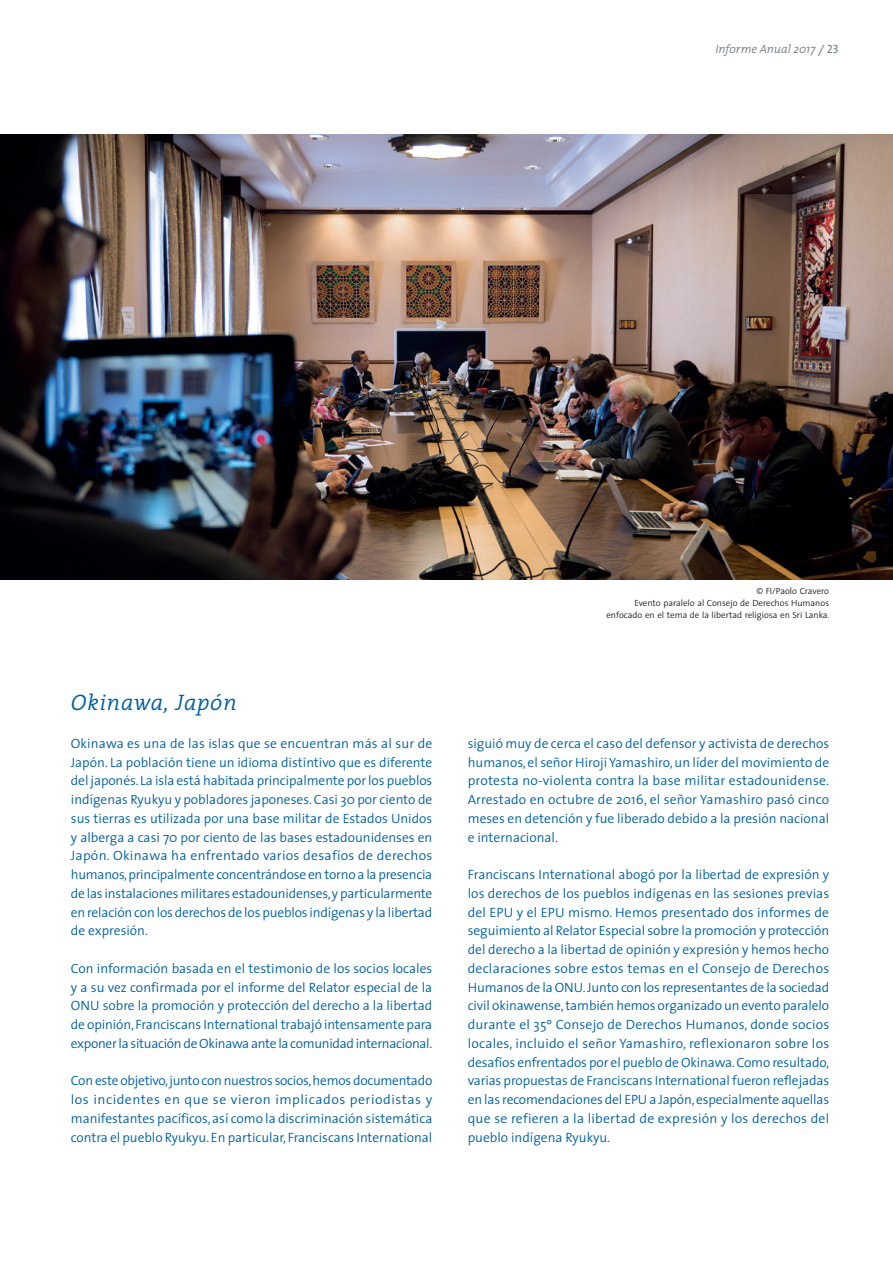
<style>
.page{position:relative;width:893px;height:1263px;background:#fff}
.page>*{position:absolute;margin:0;border:0;box-sizing:border-box;transform-origin:0 0}
.t1{font:italic 300 22.5px "The Serif";letter-spacing:.03em;color:#0160a1}
.t2{font:300 13.5px/18.8px "The Sans";letter-spacing:-.005em;color:#0160a1;text-align:justify}
.t3{font:italic 300 12px "The Mix";color:#717d83}
.t4{font:300 9px/12px "The Sans";color:#231f20;text-align:right}
.s1{font-size:16.5px}
.s2{font-family:"The Sans Caps";font-weight:400;font-style:normal}
</style>
<div class="page">
<img style="left:0;top:135px;width:893px;height:444px">
<p class="t3" style="left:715px;top:39px;width:125px">Informe Anual 2017 <span class="s1">/</span> <span class="s2">23</span></p>
<h1 class="t1" style="left:71px;top:684px;width:167px">Okinawa, Japón</h1>
<p class="t2" style="left:71px;top:733px;width:363px">Okinawa es una de las islas que se encuentran más al sur de Japón. La población tiene un idioma distintivo que es diferente del japonés. La isla está habitada principalmente por los pueblos indígenas Ryukyu y pobladores japoneses.Casi 30 por ciento de sus tierras es utilizada por una base militar de Estados Unidos y alberga a casi 70 por ciento de las bases estadounidenses en Japón. Okinawa ha enfrentado varios desafíos de derechos humanos,principalmente concentrándose en torno a la presencia de las instalacionesmilitares estadounidenses,y particularmente en relación con los derechos de los pueblos indígenas y la libertad de expresión.</p>
<p class="t2" style="left:71px;top:958px;width:363px">Con información basada en el testimonio de los socios locales y a su vez confirmada por el informe del Relator especial de la ONU sobre la promoción y protección del derecho a la libertad de opinión,Franciscans International trabajó intensamente para exponerlasituacióndeOkinawaante lacomunidadinternacional.</p>
<p class="t2" style="left:71px;top:1071px;width:363px">Con este objetivo,junto con nuestros socios,hemos documentado los incidentes en que se vieron implicados periodistas y manifestantes pacíficos,así como la discriminación sistemática contra el pueblo Ryukyu.En particular,Franciscans International</p>
<p class="t4" style="left:606px;top:585px;width:225px">© FI/Paolo Cravero<br>Evento paralelo al Consejo de Derechos Humanos enfocado en el tema de la libertad religiosa en Sri Lanka.</p>
<p class="t2" style="left:468px;top:733px;width:363px">siguió muy de cerca el caso del defensor y activista de derechos humanos, el señor Hiroji Yamashiro,un líder del movimiento de protesta no-violenta contra la base militar estadounidense.<br>Arrestado en octubre de 2016, el señor Yamashiro pasó cinco meses en detención y fue liberado debido a la presión nacional e internacional.</p>
<p class="t2" style="left:468px;top:865px;width:363px">Franciscans International abogó por la libertad de expresión y los derechos de los pueblos indígenas en las sesiones previas del EPU y el EPU mismo. Hemos presentado dos informes de seguimiento al Relator Especial sobre la promoción y protección del derecho a la libertad de opinión y expresión y hemos hecho declaraciones sobre estos temas en el Consejo de Derechos Humanos de la ONU.Junto con los representantes de la sociedad civil okinawense,también hemos organizado un evento paralelo durante el 35º Consejo de Derechos Humanos, donde socios locales, incluido el señor Yamashiro, reflexionaron sobre los desafíos enfrentados por el pueblo de Okinawa.Como resultado, varias propuestas de Franciscans International fueron reflejadas en las recomendaciones del EPU a Japón,especialmente aquellas que se refieren a la libertad de expresión y los derechos del pueblo indígena Ryukyu.</p>
</div>
